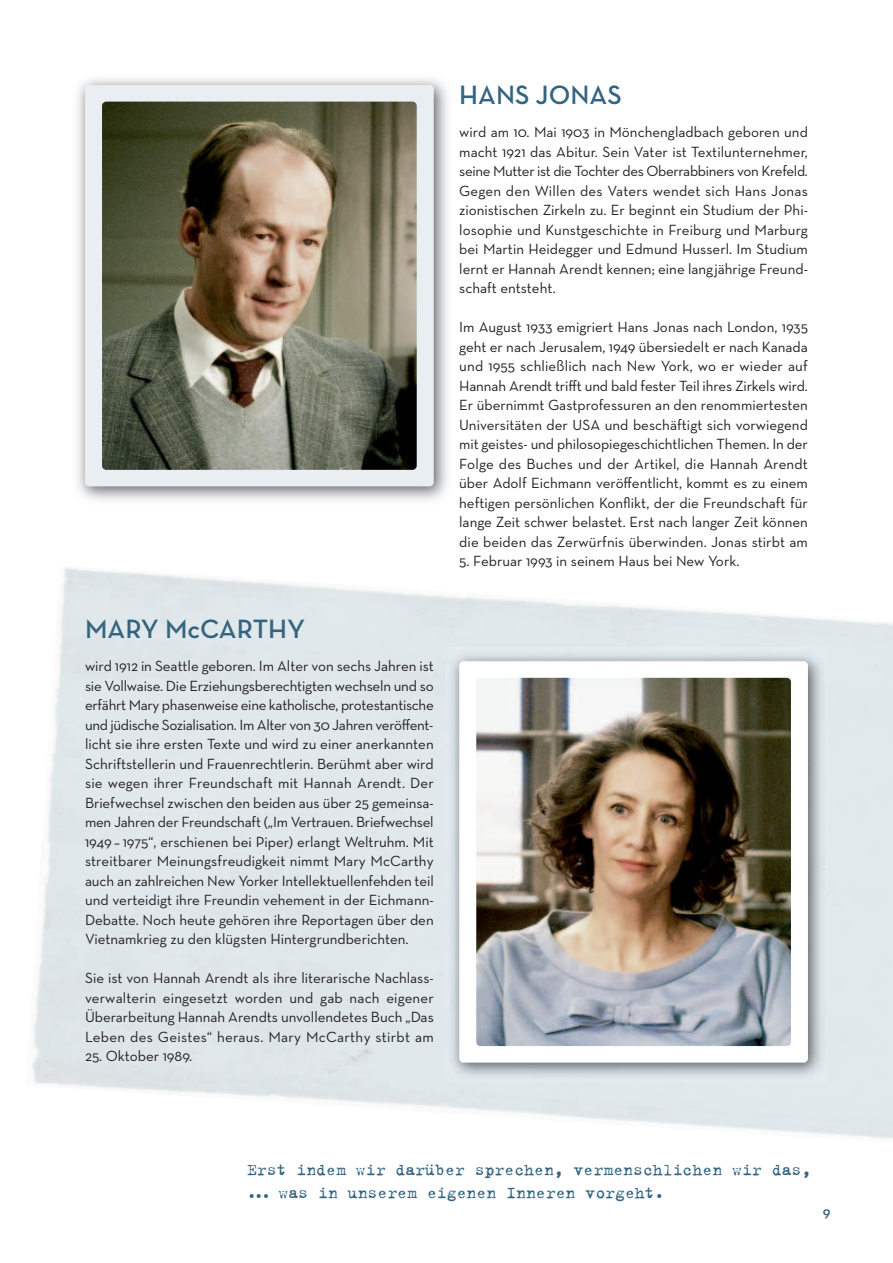
<style>
.page{position:relative;width:893px;height:1263px;background:#fff}
.page>*{position:absolute;margin:0;border:0;box-sizing:border-box;transform-origin:0 0}
.t1{font:600 27px "Neutra Text";color:#346480}
.t2{font:18px/22.5px "Trixie";color:#346480}
.t3{font:15px/19.5px "Neutra Text";color:#231f20;text-align:justify}
.t4{font:600 15px "Neutra Text";color:#346480}
</style>
<div class="page">
<img style="left:77px;top:78px;width:371px;height:423px">
<div style="left:85px;top:85px;width:349px;height:401px;background:#e9eef3;border-radius:4px"></div>
<img style="left:102px;top:102px;width:315px;height:367px;border-radius:4px">
<img style="left:445px;top:647px;width:383px;height:435px">
<div style="left:459px;top:661px;width:349px;height:401px;background:#fff;border-radius:4px"></div>
<img style="left:476px;top:678px;width:315px;height:368px;border-radius:4px">
<h1 class="t1" style="left:85px;top:618px;width:222px">MARY McCARTHY</h1>
<p class="t3" style="left:85px;top:658px;width:350px">wird 1912 in Seattle geboren. Im Alter von sechs Jahren ist sie Vollwaise. Die Erziehungsberechtigten wechseln und so erfährt Mary phasenweise eine katholische, protestantische und jüdische Sozialisation. Im Alter von 30 Jahren veröffent&shy;licht sie ihre ersten Texte und wird zu einer anerkannten Schriftstellerin und Frauenrechtlerin. Berühmt aber wird sie wegen ihrer Freundschaft mit Hannah Arendt. Der Briefwechsel zwischen den beiden aus über 25 gemeinsa&shy;men Jahren der Freundschaft („Im Vertrauen. Briefwechsel 1949 – 1975“, erschienen bei Piper) erlangt Weltruhm. Mit streitbarer Meinungsfreudigkeit nimmt Mary McCarthy auch an zahlreichen New Yorker Intellektuellenfehden teil und verteidigt ihre Freundin vehement in der Eichmann-Debatte. Noch heute gehören ihre Reportagen über den Vietnamkrieg zu den klügsten Hintergrundberichten.</p>
<p class="t3" style="left:85px;top:970px;width:350px">Sie ist von Hannah Arendt als ihre literarische Nachlass&shy;verwalterin eingesetzt worden und gab nach eigener Überarbeitung Hannah Arendts unvollendetes Buch „Das Leben des Geistes“ heraus. Mary McCarthy stirbt am</p>
<p class="t3" style="left:85px;top:1048px;width:109px">25. Oktober 1989.</p>
<h1 class="t1" style="left:459px;top:84px;width:164px">HANS JONAS</h1>
<p class="t3" style="left:459px;top:124px;width:350px">wird am 10. Mai 1903 in Mönchengladbach geboren und macht 1921 das Abitur. Sein Vater ist Textilunternehmer, seine Mutter ist die Tochter des Oberrabbiners von Krefeld.<br>Gegen den Willen des Vaters wendet sich Hans Jonas zionistischen Zirkeln zu. Er beginnt ein Studium der Phi&shy;losophie und Kunstgeschichte in Freiburg und Marburg bei Martin Heidegger und Edmund Husserl. Im Studium lernt er Hannah Arendt kennen; eine langjährige Freund&shy;schaft entsteht.</p>
<p class="t3" style="left:459px;top:319px;width:350px">Im August 1933 emigriert Hans Jonas nach London, 1935 geht er nach Jerusalem, 1949 übersiedelt er nach Kanada und 1955 schließlich nach New York, wo er wieder auf Hannah Arendt trifft und bald fester Teil ihres Zirkels wird.<br>Er übernimmt Gastprofessuren an den renommiertesten Universitäten der USA und beschäftigt sich vorwiegend mit geistes- und philosopiegeschichtlichen Themen. In der Folge des Buches und der Artikel, die Hannah Arendt über Adolf Eichmann veröffentlicht, kommt es zu einem heftigen persönlichen Konflikt, der die Freundschaft für lange Zeit schwer belastet. Erst nach langer Zeit können die beiden das Zerwürfnis überwinden. Jonas stirbt am</p>
<p class="t3" style="left:459px;top:553px;width:282px">5. Februar 1993 in seinem Haus bei New York.</p>
<p class="t2" style="left:247px;top:1158px;width:566px">Erst indem wir darüber sprechen, vermenschlichen wir das, ... was in unserem eigenen Inneren vorgeht.</p>
<p class="t4" style="left:823px;top:1206px;width:9px">9</p>
</div>
